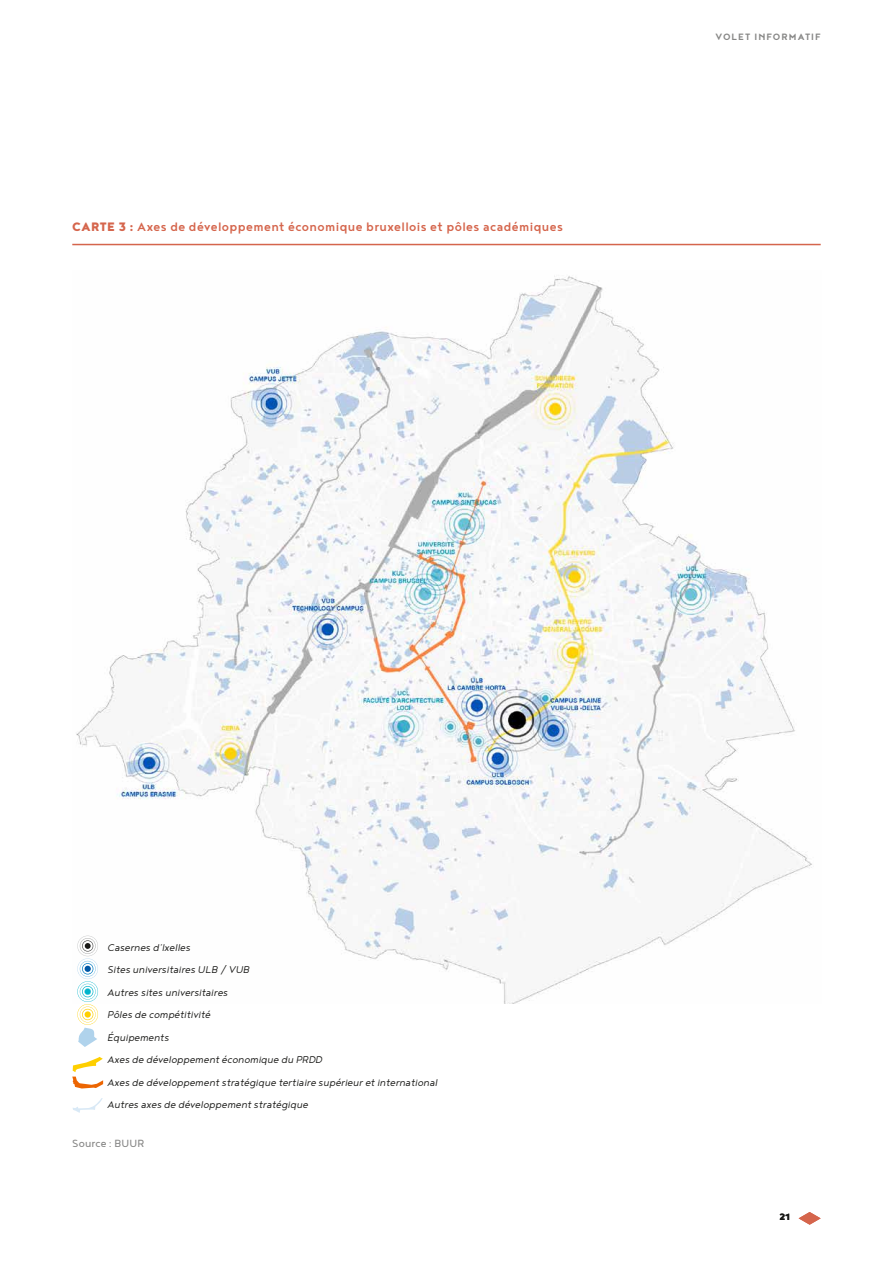
<style>
.page{position:relative;width:893px;height:1263px;background:#fff}
.page>*{position:absolute;margin:0;border:0;box-sizing:border-box;transform-origin:0 0}
.t1{font:500 15px "Noyh";letter-spacing:.025em;color:#d5654c}
.t2{font:12.75px "Noyh";letter-spacing:.01em;color:#878786}
.t3{font:italic 300 12px/22.5px "Noyh";color:#1a1a18}
.t4{font:700 11.25px "Noyh";letter-spacing:.095em;color:#878786}
.t5{font:900 11.25px "Noyh";color:#1a1a18}
.s1{font-weight:900}
</style>
<div class="page">
<svg style="left:799px;top:1212px;width:22px;height:13px"></svg>
<img style="left:76px;top:276px;width:736px;height:727px">
<svg style="left:77px;top:936px;width:21px;height:111px"></svg>
<svg style="left:72px;top:1057px;width:31px;height:31px"></svg>
<svg style="left:73px;top:1098px;width:30px;height:15px"></svg>
<hr style="left:72px;top:244px;width:749px;height:1px;background:#d5654c">
<p class="t1" style="left:72px;top:218px;width:492px"><span class="s1">CARTE 3 :</span> Axes de développement économique bruxellois et pôles académiques</p>
<p class="t4" style="left:715px;top:31px;width:107px">VOLET INFORMATIF</p>
<p class="t3" style="left:107px;top:935px;width:332px">Casernes d’Ixelles<br>Sites universitaires ULB / VUB<br>Autres sites universitaires<br>Pôles de compétitivité<br>Équipements<br>Axes de développement économique du PRDD<br>Axes de développement stratégique tertiaire supérieur et international Autres axes de développement stratégique</p>
<p class="t2" style="left:72px;top:1136px;width:73px">Source : BUUR</p>
<p class="t5" style="left:780px;top:1210px;width:12px">21</p>
</div>
